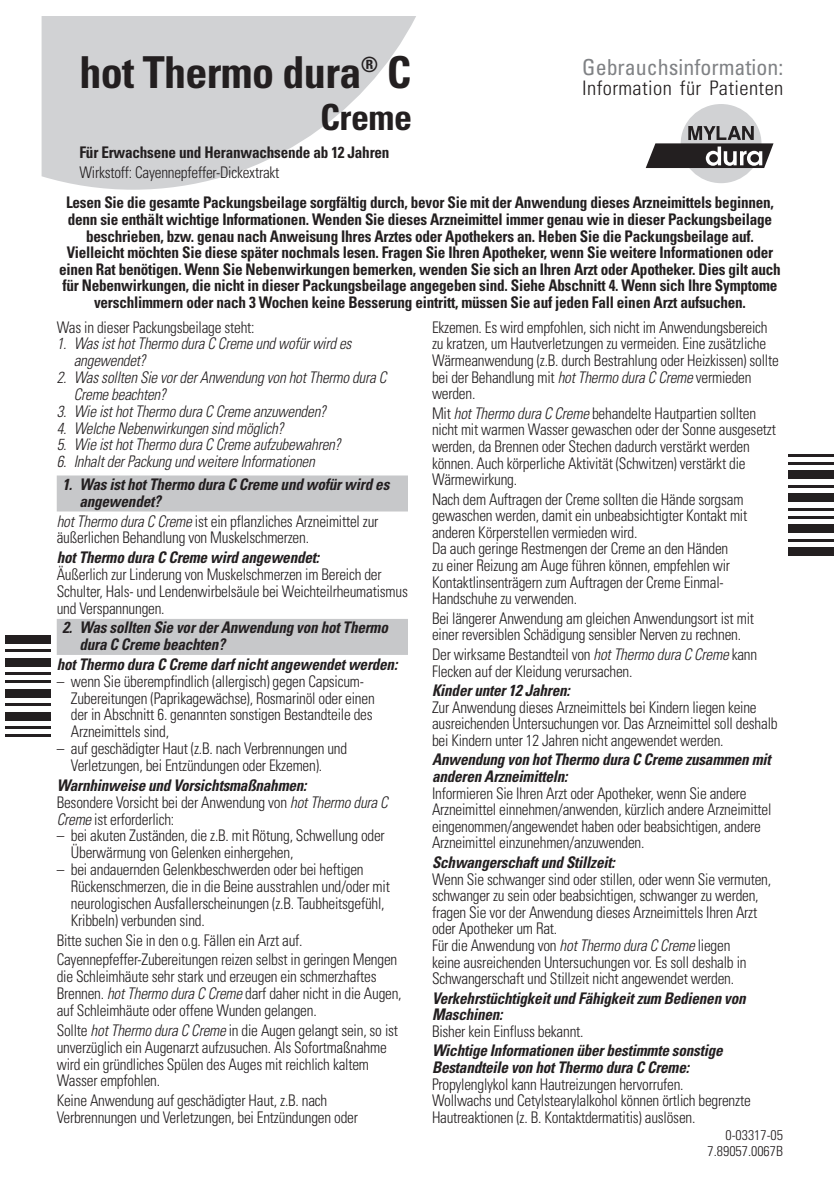
<style>
.page{position:relative;width:840px;height:1191px;background:#fff}
.page>*{position:absolute;margin:0;border:0;box-sizing:border-box;transform-origin:0 0}
.t1{font:700 condensed 44px "Univers";letter-spacing:-.015em;color:#231f20}
.t2{font:700 condensed 36px "Univers";letter-spacing:-.015em;color:#231f20}
.t3{font:condensed 22px "Univers";color:#808285}
.t4{font:700 condensed 21px "Univers";color:#231f20}
.t5{font:300 condensed 20px "Univers";letter-spacing:.02em;color:#231f20}
.t6{font:300 condensed 16px/16.6px "Univers";letter-spacing:-.015em;color:#231f20;scale:.95 1}
.t7{font:700 condensed 16px/16.6px "Univers";letter-spacing:-.015em;color:#231f20;text-align:center;scale:.95 1}
.t8{font:italic 700 condensed 16px/16.6px "Univers";letter-spacing:-.015em;color:#231f20;scale:.95 1}
.t9{font:italic 300 condensed 16px/16.8px "Univers";letter-spacing:-.015em;color:#231f20;scale:.95 1}
.t10{font:300 condensed 14px/16.4px "Univers";color:#231f20;text-align:right}
.s1{font-size:44px}
.s2{font-style:italic}
.s3{font-weight:700;font-style:italic}
</style>
<div class="page">
<svg style="left:42px;top:16px;width:374px;height:174px;fill:#d1d2d4"></svg>
<div style="left:57px;top:475px;width:351px;height:36px;background:#c7c8ca"></div>
<div style="left:57px;top:619px;width:351px;height:36px;background:#c7c8ca"></div>
<div style="left:680px;top:104px;width:81px;height:79px;background:#d1d2d4;border-radius:50%"></div>
<svg style="left:645px;top:126px;width:128px;height:42px"></svg>
<hr style="left:788px;top:454px;width:45px;height:2px;background:#231f20">
<hr style="left:788px;top:462px;width:45px;height:3px;background:#231f20">
<div style="left:788px;top:471px;width:45px;height:8px;background:#231f20"></div>
<hr style="left:788px;top:485px;width:45px;height:3px;background:#231f20">
<div style="left:788px;top:493px;width:45px;height:9px;background:#231f20"></div>
<hr style="left:788px;top:507px;width:45px;height:3px;background:#231f20">
<hr style="left:788px;top:516px;width:45px;height:3px;background:#231f20">
<div style="left:788px;top:524px;width:45px;height:9px;background:#231f20"></div>
<hr style="left:788px;top:539px;width:45px;height:2px;background:#231f20">
<div style="left:788px;top:547px;width:45px;height:9px;background:#231f20"></div>
<hr style="left:6px;top:734px;width:45px;height:3px;background:#231f20">
<hr style="left:6px;top:726px;width:45px;height:3px;background:#231f20">
<div style="left:6px;top:711px;width:45px;height:9px;background:#231f20"></div>
<hr style="left:6px;top:703px;width:45px;height:3px;background:#231f20">
<div style="left:6px;top:689px;width:45px;height:8px;background:#231f20"></div>
<hr style="left:6px;top:680px;width:45px;height:3px;background:#231f20">
<hr style="left:6px;top:672px;width:45px;height:3px;background:#231f20">
<div style="left:6px;top:658px;width:45px;height:8px;background:#231f20"></div>
<hr style="left:6px;top:649px;width:45px;height:3px;background:#231f20">
<div style="left:6px;top:635px;width:45px;height:8px;background:#231f20"></div>
<h3 class="t4" style="left:360px;top:52px;width:52px">® <span class="s1">C</span></h3>
<h2 class="t2" style="left:320px;top:95px;width:93px">Creme</h2>
<p class="t7" style="left:79px;top:144px;width:328px">Für Erwachsene und Heranwachsende ab 12 Jahren</p>
<p class="t6" style="left:79px;top:164px;width:212px">Wirkstoff: Cayennepfeffer-Dickextrakt</p>
<p class="t7" style="left:59px;top:194px;width:760px">Lesen Sie die gesamte Packungsbeilage sorgfältig durch, bevor Sie mit der Anwendung dieses Arzneimittels beginnen, denn sie enthält wichtige Informationen. Wenden Sie dieses Arzneimittel immer genau wie in dieser Packungsbeilage beschrieben, bzw. genau nach Anweisung Ihres Arztes oder Apothekers an. Heben Sie die Packungsbeilage auf.<br>Vielleicht möchten Sie diese später nochmals lesen. Fragen Sie Ihren Apotheker, wenn Sie weitere Informationen oder einen Rat benötigen. Wenn Sie Nebenwirkungen bemerken, wenden Sie sich an Ihren Arzt oder Apotheker. Dies gilt auch für Nebenwirkungen, die nicht in dieser Packungsbeilage angegeben sind. Siehe Abschnitt 4. Wenn sich Ihre Symptome verschlimmern oder nach 3 Wochen keine Besserung eintritt, müssen Sie auf jeden Fall einen Arzt aufsuchen.</p>
<h1 class="t1" style="left:79px;top:45px;width:283px">hot Thermo dura</h1>
<h3 class="t3" style="left:582px;top:53px;width:202px">Gebrauchsinformation:</h3>
<p class="t5" style="left:582px;top:76px;width:202px">Information für Patienten</p>
<p class="t6" style="left:57px;top:318px;width:210px">Was in dieser Packungsbeilage steht:</p>
<p class="t9" style="left:74px;top:335px;width:294px;text-indent:-17px">1. Was ist hot Thermo dura C Creme und wofür wird es angewendet?</p>
<p class="t9" style="left:74px;top:369px;width:330px;text-indent:-17px">2. Was sollten Sie vor der Anwendung von hot Thermo dura C<br>Creme beachten?</p>
<p class="t9" style="left:57px;top:403px;width:285px">3. Wie ist hot Thermo dura C Creme anzuwenden?</p>
<p class="t9" style="left:57px;top:419px;width:240px">4. Welche Nebenwirkungen sind möglich?</p>
<p class="t9" style="left:57px;top:436px;width:300px">5. Wie ist hot Thermo dura C Creme aufzubewahren?</p>
<p class="t9" style="left:57px;top:453px;width:273px">6. Inhalt der Packung und weitere Informationen</p>
<p class="t8" style="left:79px;top:476px;width:327px;text-indent:-17px">1. Was ist hot Thermo dura C Creme und wofür wird es angewendet?</p>
<p class="t6" style="left:57px;top:512px;width:340px"><span class="s2">hot Thermo dura C Creme</span> ist ein pflanzliches Arzneimittel zur äußerlichen Behandlung von Muskelschmerzen.</p>
<p class="t8" style="left:57px;top:549px;width:277px">hot Thermo dura C Creme wird angewendet:</p>
<p class="t6" style="left:57px;top:566px;width:371px">Äußerlich zur Linderung von Muskelschmerzen im Bereich der<br>Schulter, Hals- und Lendenwirbelsäule bei Weichteilrheumatismus und Verspannungen.</p>
<p class="t8" style="left:79px;top:619px;width:326px;text-indent:-17px">2. Was sollten Sie vor der Anwendung von hot Thermo dura C Creme beachten?</p>
<p class="t8" style="left:57px;top:656px;width:360px">hot Thermo dura C Creme darf nicht angewendet werden:</p>
<p class="t6" style="left:71px;top:673px;width:321px;text-indent:-14px">– wenn Sie überempfindlich (allergisch) gegen Capsicum-Zubereitungen (Paprikagewächse), Rosmarinöl oder einen der in Abschnitt 6. genannten sonstigen Bestandteile des Arzneimittels sind,</p>
<p class="t6" style="left:71px;top:740px;width:292px;text-indent:-14px">– auf geschädigter Haut (z.B. nach Verbrennungen und<br>Verletzungen, bei Entzündungen oder Ekzemen).</p>
<p class="t6" style="left:57px;top:777px;width:350px"><span class="s3">Warnhinweise und Vorsichtsmaßnahmen:<br></span>Besondere Vorsicht bei der Anwendung von <span class="s2">hot Thermo dura C<br>Creme</span> ist erforderlich:</p>
<p class="t6" style="left:71px;top:827px;width:332px;text-indent:-14px">– bei akuten Zuständen, die z.B. mit Rötung, Schwellung oder<br>Überwärmung von Gelenken einhergehen,</p>
<p class="t6" style="left:71px;top:861px;width:337px;text-indent:-14px">– bei andauernden Gelenkbeschwerden oder bei heftigen Rückenschmerzen, die in die Beine ausstrahlen und/oder mit neurologischen Ausfallerscheinungen (z.B. Taubheitsgefühl, Kribbeln) verbunden sind.</p>
<p class="t6" style="left:57px;top:930px;width:360px;line-height:20px">Bitte suchen Sie in den o.g. Fällen ein Arzt auf.<br>Cayennepfeffer-Zubereitungen reizen selbst in geringen Mengen</p>
<p class="t6" style="left:57px;top:968px;width:364px">die Schleimhäute sehr stark und erzeugen ein schmerzhaftes<br>Brennen. <span class="s2">hot Thermo dura C Creme</span> darf daher nicht in die Augen, auf Schleimhäute oder offene Wunden gelangen.</p>
<p class="t6" style="left:57px;top:1021px;width:360px">Sollte <span class="s2">hot Thermo dura C Creme</span> in die Augen gelangt sein, so ist unverzüglich ein Augenarzt aufzusuchen. Als Sofortmaßnahme wird ein gründliches Spülen des Auges mit reichlich kaltem Wasser empfohlen.</p>
<p class="t6" style="left:57px;top:1092px;width:318px">Keine Anwendung auf geschädigter Haut, z.B. nach<br>Verbrennungen und Verletzungen, bei Entzündungen oder</p>
<p class="t6" style="left:432px;top:319px;width:366px">Ekzemen. Es wird empfohlen, sich nicht im Anwendungsbereich zu kratzen, um Hautverletzungen zu vermeiden. Eine zusätzliche Wärmeanwendung (z.B. durch Bestrahlung oder Heizkissen) sollte bei der Behandlung mit <span class="s2">hot Thermo dura C Creme</span> vermieden werden.</p>
<p class="t6" style="left:432px;top:405px;width:363px">Mit <span class="s2">hot Thermo dura C Creme</span> behandelte Hautpartien sollten nicht mit warmen Wasser gewaschen oder der Sonne ausgesetzt werden, da Brennen oder Stechen dadurch verstärkt werden können. Auch körperliche Aktivität (Schwitzen) verstärkt die Wärmewirkung.</p>
<p class="t6" style="left:432px;top:491px;width:333px">Nach dem Auftragen der Creme sollten die Hände sorgsam gewaschen werden, damit ein unbeabsichtigter Kontakt mit anderen Körperstellen vermieden wird.<br>Da auch geringe Restmengen der Creme an den Händen<br>zu einer Reizung am Auge führen können, empfehlen wir Kontaktlinsenträgern zum Auftragen der Creme Einmal-Handschuhe zu verwenden.</p>
<p class="t6" style="left:432px;top:610px;width:340px">Bei längerer Anwendung am gleichen Anwendungsort ist mit einer reversiblen Schädigung sensibler Nerven zu rechnen.</p>
<p class="t6" style="left:432px;top:646px;width:343px">Der wirksame Bestandteil von <span class="s2">hot Thermo dura C Creme</span> kann<br>Flecken auf der Kleidung verursachen.</p>
<p class="t8" style="left:432px;top:682px;width:146px">Kinder unter 12 Jahren:</p>
<p class="t6" style="left:432px;top:698px;width:365px">Zur Anwendung dieses Arzneimittels bei Kindern liegen keine ausreichenden Untersuchungen vor. Das Arzneimittel soll deshalb bei Kindern unter 12 Jahren nicht angewendet werden.</p>
<p class="t8" style="left:432px;top:751px;width:358px">Anwendung von hot Thermo dura C Creme zusammen mit anderen Arzneimitteln:</p>
<p class="t6" style="left:432px;top:784px;width:358px">Informieren Sie Ihren Arzt oder Apotheker, wenn Sie andere Arzneimittel einnehmen/anwenden, kürzlich andere Arzneimittel eingenommen/angewendet haben oder beabsichtigen, andere Arzneimittel einzunehmen/anzuwenden.</p>
<p class="t8" style="left:432px;top:854px;width:194px">Schwangerschaft und Stillzeit:</p>
<p class="t6" style="left:432px;top:870px;width:358px">Wenn Sie schwanger sind oder stillen, oder wenn Sie vermuten, schwanger zu sein oder beabsichtigen, schwanger zu werden, fragen Sie vor der Anwendung dieses Arzneimittels Ihren Arzt oder Apotheker um Rat.<br>Für die Anwendung von <span class="s2">hot Thermo dura C Creme</span> liegen<br>keine ausreichenden Untersuchungen vor. Es soll deshalb in Schwangerschaft und Stillzeit nicht angewendet werden.</p>
<p class="t8" style="left:432px;top:989px;width:331px">Verkehrstüchtigkeit und Fähigkeit zum Bedienen von<br>Maschinen:</p>
<p class="t6" style="left:432px;top:1023px;width:161px">Bisher kein Einfluss bekannt.</p>
<p class="t8" style="left:432px;top:1042px;width:307px">Wichtige Informationen über bestimmte sonstige<br>Bestandteile von hot Thermo dura C Creme:</p>
<p class="t6" style="left:432px;top:1075px;width:337px">Propylenglykol kann Hautreizungen hervorrufen.<br>Wollwachs und Cetylstearylalkohol können örtlich begrenzte<br>Hautreaktionen (z. B. Kontaktdermatitis) auslösen.</p>
<p class="t10" style="left:707px;top:1126px;width:77px">0-03317-05<br>7.89057.0067B</p>
</div>
